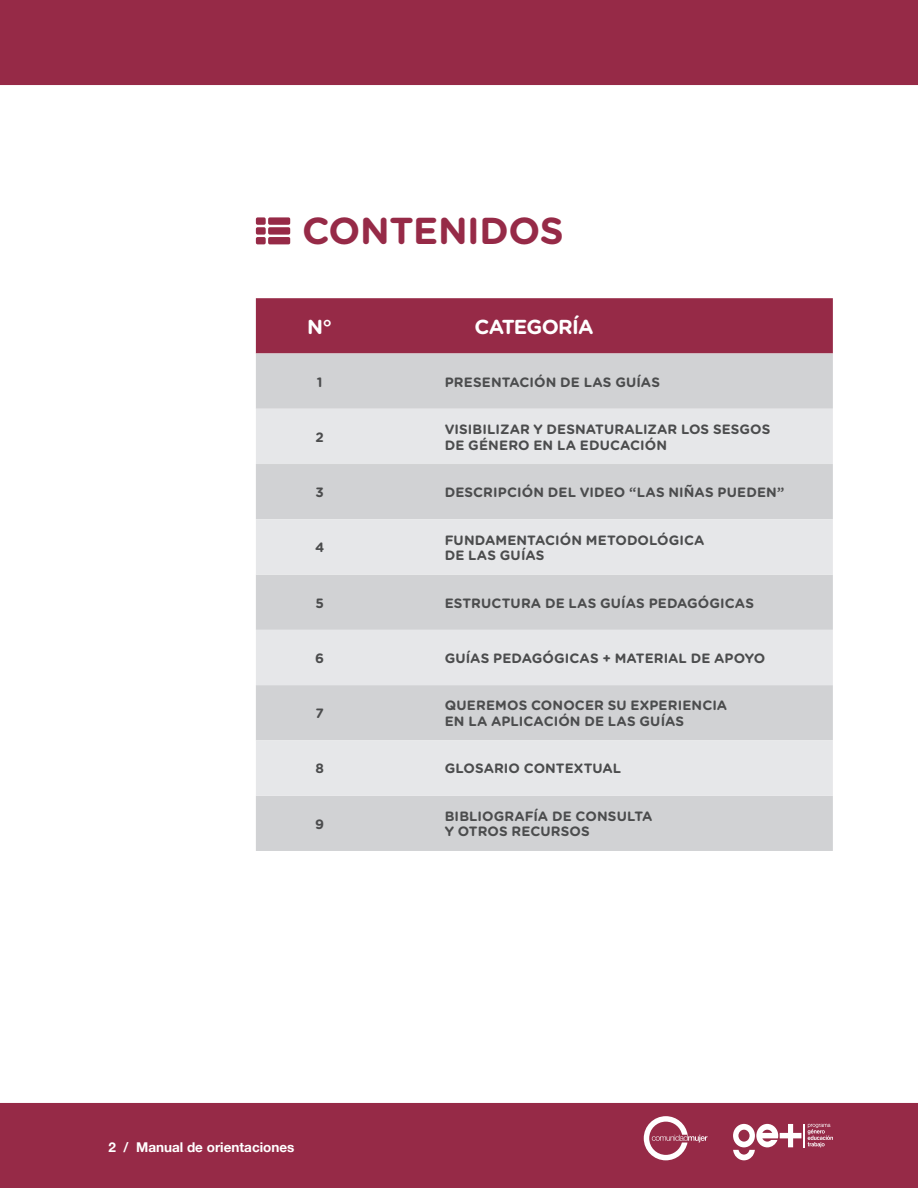
<style>
.page{position:relative;width:918px;height:1188px;background:#fff}
.page>*{position:absolute;margin:0;border:0;box-sizing:border-box;transform-origin:0 0}
.Titulo-actividad{font:700 37.5px "Gotham Rounded";letter-spacing:-.01em;color:#962a47}
.Título_interior{font:700 20.25px "Gotham Rounded";letter-spacing:-.04em;color:#fff}
.Título-expl{font:700 13.5px "Gotham Rounded";letter-spacing:.01em;color:#4b4c4d}
.información_página{font:700 13.5px "Helvetica Neue";color:#fff}
</style>
<div class="page">
<div style="left:0;top:0;width:918px;height:85px;background:#962a47"></div>
<div style="left:0;top:1103px;width:918px;height:85px;background:#962a47"></div>
<svg style="left:644px;top:1116px;width:64px;height:44px"></svg>
<svg style="left:733px;top:1124px;width:100px;height:36px"></svg>
<svg style="left:256px;top:298px;width:577px;height:166px;background:#c4a1ac"></svg>
<div style="left:256px;top:464px;width:577px;height:387px;background:#d1d2d4"></div>
<svg style="left:256px;top:519px;width:577px;height:277px;background:#dddee0"></svg>
<svg style="left:256px;top:217px;width:34px;height:27px"></svg>
<p class="Titulo-actividad" style="left:302px;top:204px;width:263px">CONTENIDOS</p>
<p class="Título_interior" style="left:307px;top:312px;width:27px">N°</p>
<p class="Título_interior" style="left:474px;top:312px;width:121px">CATEGORÍA</p>
<p class="Título-expl" style="left:317px;top:372px;width:7px">1</p>
<p class="Título-expl" style="left:445px;top:372px;width:217px">PRESENTACIÓN DE LAS GUÍAS</p>
<p class="Título-expl" style="left:315px;top:427px;width:10px">2</p>
<p class="Título-expl" style="left:445px;top:419px;width:327px">VISIBILIZAR Y DESNATURALIZAR LOS SESGOS</p>
<p class="Título-expl" style="left:445px;top:435px;width:224px">DE GÉNERO EN LA EDUCACIÓN</p>
<p class="Título-expl" style="left:315px;top:482px;width:10px">3</p>
<p class="Título-expl" style="left:445px;top:482px;width:341px">DESCRIPCIÓN DEL VIDEO “LAS NIÑAS PUEDEN”</p>
<p class="Título-expl" style="left:315px;top:538px;width:11px">4</p>
<p class="Título-expl" style="left:445px;top:530px;width:261px">FUNDAMENTACIÓN METODOLÓGICA</p>
<p class="Título-expl" style="left:445px;top:545px;width:101px">DE LAS GUÍAS</p>
<p class="Título-expl" style="left:315px;top:593px;width:10px">5</p>
<p class="Título-expl" style="left:445px;top:593px;width:311px">ESTRUCTURA DE LAS GUÍAS PEDAGÓGICAS</p>
<p class="Título-expl" style="left:315px;top:648px;width:10px">6</p>
<p class="Título-expl" style="left:445px;top:648px;width:322px">GUÍAS PEDAGÓGICAS + MATERIAL DE APOYO</p>
<p class="Título-expl" style="left:315px;top:703px;width:10px">7</p>
<p class="Título-expl" style="left:445px;top:695px;width:284px">QUEREMOS CONOCER SU EXPERIENCIA</p>
<p class="Título-expl" style="left:445px;top:712px;width:241px">EN LA APLICACIÓN DE LAS GUÍAS</p>
<p class="Título-expl" style="left:315px;top:759px;width:10px">8</p>
<p class="Título-expl" style="left:445px;top:759px;width:178px">GLOSARIO CONTEXTUAL</p>
<p class="Título-expl" style="left:315px;top:814px;width:10px">9</p>
<p class="Título-expl" style="left:445px;top:807px;width:209px">BIBLIOGRAFÍA DE CONSULTA</p>
<p class="Título-expl" style="left:445px;top:822px;width:146px">Y OTROS RECURSOS</p>
<p class="información_página" style="left:109px;top:1136px;width:187px">2 / Manual de orientaciones</p>
</div>
